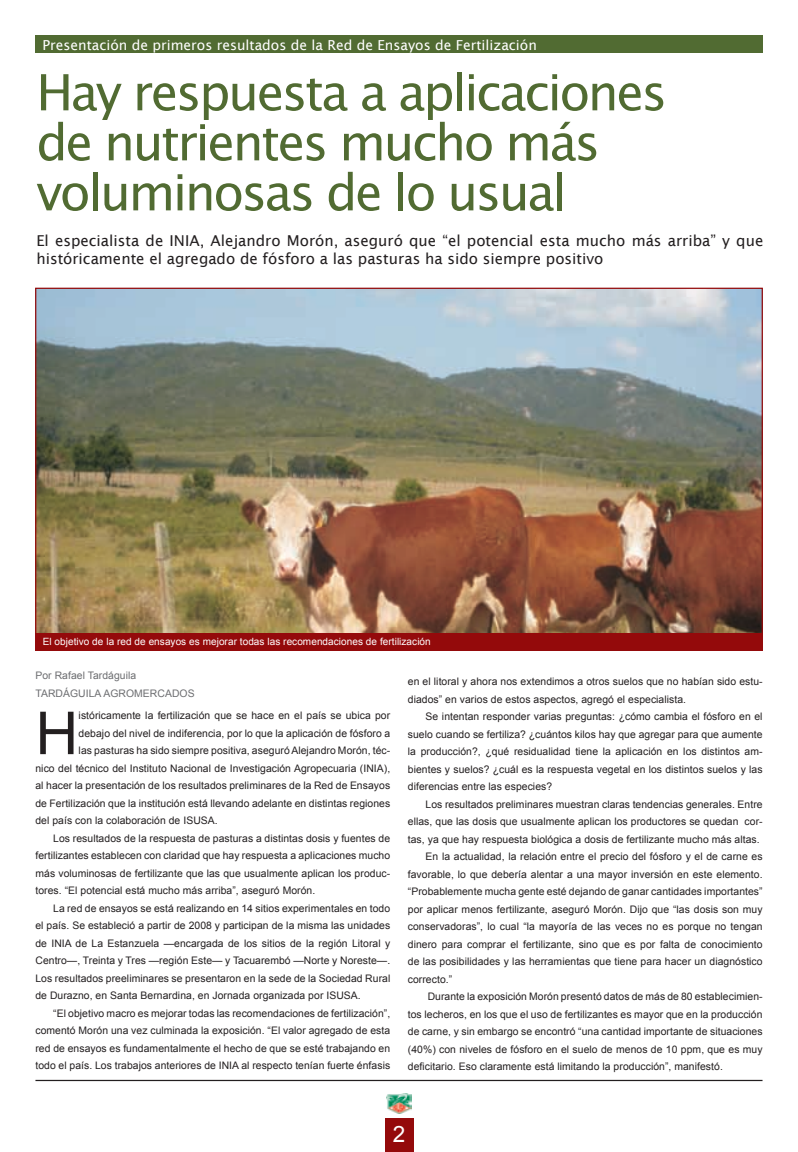
<style>
.page{position:relative;width:798px;height:1152px;background:#fff}
.page>*{position:absolute;margin:0;border:0;box-sizing:border-box;transform-origin:0 0}
.texto{font:59.25px "Arial";color:#231f20}
.Titulo_Principal{font:50px/50px "Lucida Sans";letter-spacing:-.05em;color:#516b32}
.t1{font:22.5px "Arial";color:#fff}
.subtituloppal{font:15px/18px "Lucida Sans";color:#231f20}
.COLGADO1{font:13.75px "Lucida Sans";color:#fff}
.texto-2{font:10.38px/17.5px "Arial";letter-spacing:.005em;color:#231f20;text-align:justify}
.subtit_productores{font:10.38px "Arial";letter-spacing:.005em;color:#6c6d70}
.textocuadro{font:10px "Arial";letter-spacing:.005em;color:#fff}
</style>
<div class="page">
<div style="left:35px;top:35px;width:727px;height:18px;background:#516b32"></div>
<div style="left:384px;top:1118px;width:29px;height:32px;background:#940a0b"></div>
<img style="left:37px;top:290px;width:723px;height:343px">
<div style="left:384px;top:1147px;width:29px;height:5px;background:#940a0b"></div>
<img style="left:386px;top:1093px;width:25px;height:20px">
<hr style="left:35px;top:1079px;width:727px;height:2px;background:#231f20">
<div style="left:35px;top:633px;width:727px;height:17px;background:#940a0b"></div>
<p class="COLGADO1" style="left:43px;top:37px;width:495px">Presentación de primeros resultados de la Red de Ensayos de Fertilización</p>
<p class="Titulo_Principal" style="left:36px;top:67px;width:632px">Hay respuesta a aplicaciones de nutrientes mucho más voluminosas de lo usual</p>
<p class="subtituloppal" style="left:36px;top:231px;width:728px">El especialista de INIA, Alejandro Morón, aseguró que “el potencial esta mucho más arriba” y que históricamente el agregado de fósforo a las pasturas ha sido siempre positivo</p>
<p class="textocuadro" style="left:43px;top:635px;width:389px">El objetivo de la red de ensayos es mejorar todas las recomendaciones de fertilización</p>
<p class="subtit_productores" style="left:35px;top:669px;width:102px">Por Rafael Tardáguila</p>
<p class="subtit_productores" style="left:35px;top:686px;width:161px">TARDÁGUILA AGROMERCADOS</p>
<p class="texto" style="left:35px;top:694px;width:44px">H</p>
<p class="texto-2" style="left:79px;top:707px;width:313px">istóricamente la fertilización que se hace en el país se ubica por</p>
<p class="texto-2" style="left:79px;top:724px;width:313px">debajo del nivel de indiferencia, por lo que la aplicación de fósforo a</p>
<p class="texto-2" style="left:79px;top:742px;width:313px">las pasturas ha sido siempre positiva, aseguró Alejandro Morón, téc-</p>
<p class="texto-2" style="left:35px;top:759px;width:356px">nico del técnico del Instituto Nacional de Investigación Agropecuaria (INIA),</p>
<p class="texto-2" style="left:35px;top:777px;width:356px">al hacer la presentación de los resultados preliminares de la Red de Ensayos</p>
<p class="texto-2" style="left:35px;top:794px;width:356px">de Fertilización que la institución está llevando adelante en distintas regiones</p>
<p class="texto-2" style="left:35px;top:812px;width:184px">del país con la colaboración de ISUSA.</p>
<p class="texto-2" style="left:35px;top:829px;width:356px;text-indent:18px">Los resultados de la respuesta de pasturas a distintas dosis y fuentes de fertilizantes establecen con claridad que hay respuesta a aplicaciones mucho más voluminosas de fertilizante que las que usualmente aplican los produc&shy;tores. “El potencial está mucho más arriba”, aseguró Morón.</p>
<p class="texto-2" style="left:35px;top:899px;width:356px;text-indent:18px">La red de ensayos se está realizando en 14 sitios experimentales en todo el país. Se estableció a partir de 2008 y participan de la misma las unidades de INIA de La Estanzuela —encargada de los sitios de la región Litoral y Centro—, Treinta y Tres —región Este— y Tacuarembó —Norte y Noreste—.<br>Los resultados preeliminares se presentaron en la sede de la Sociedad Rural de Durazno, en Santa Bernardina, en Jornada organizada por ISUSA.</p>
<p class="texto-2" style="left:35px;top:1004px;width:356px;text-indent:18px">“El objetivo macro es mejorar todas las recomendaciones de fertilización”, comentó Morón una vez culminada la exposición. “El valor agregado de esta red de ensayos es fundamentalmente el hecho de que se esté trabajando en todo el país. Los trabajos anteriores de INIA al respecto tenían fuerte énfasis</p>
<p class="texto-2" style="left:407px;top:673px;width:356px">en el litoral y ahora nos extendimos a otros suelos que no habían sido estu&shy;diados” en varios de estos aspectos, agregó el especialista.</p>
<p class="texto-2" style="left:407px;top:708px;width:356px;text-indent:18px">Se intentan responder varias preguntas: ¿cómo cambia el fósforo en el suelo cuando se fertiliza? ¿cuántos kilos hay que agregar para que aumente la producción?, ¿qué residualidad tiene la aplicación en los distintos am&shy;bientes y suelos? ¿cuál es la respuesta vegetal en los distintos suelos y las diferencias entre las especies?</p>
<p class="texto-2" style="left:407px;top:795px;width:356px;text-indent:18px">Los resultados preliminares muestran claras tendencias generales. Entre ellas, que las dosis que usualmente aplican los productores se quedan cor&shy;tas, ya que hay respuesta biológica a dosis de fertilizante mucho más altas.</p>
<p class="texto-2" style="left:407px;top:848px;width:356px;text-indent:18px">En la actualidad, la relación entre el precio del fósforo y el de carne es favorable, lo que debería alentar a una mayor inversión en este elemento. “Probablemente mucha gente esté dejando de ganar cantidades importantes” por aplicar menos fertilizante, aseguró Morón. Dijo que “las dosis son muy conservadoras”, lo cual “la mayoría de las veces no es porque no tengan dinero para comprar el fertilizante, sino que es por falta de conocimiento de las posibilidades y las herramientas que tiene para hacer un diagnóstico correcto.”</p>
<p class="texto-2" style="left:407px;top:988px;width:356px;text-indent:20px">Durante la exposición Morón presentó datos de más de 80 establecimien&shy;tos lecheros, en los que el uso de fertilizantes es mayor que en la producción de carne, y sin embargo se encontró “una cantidad importante de situaciones (40%) con niveles de fósforo en el suelo de menos de 10 ppm, que es muy deficitario. Eso claramente está limitando la producción”, manifestó.</p>
<p class="t1" style="left:392px;top:1119px;width:14px">2</p>
</div>
